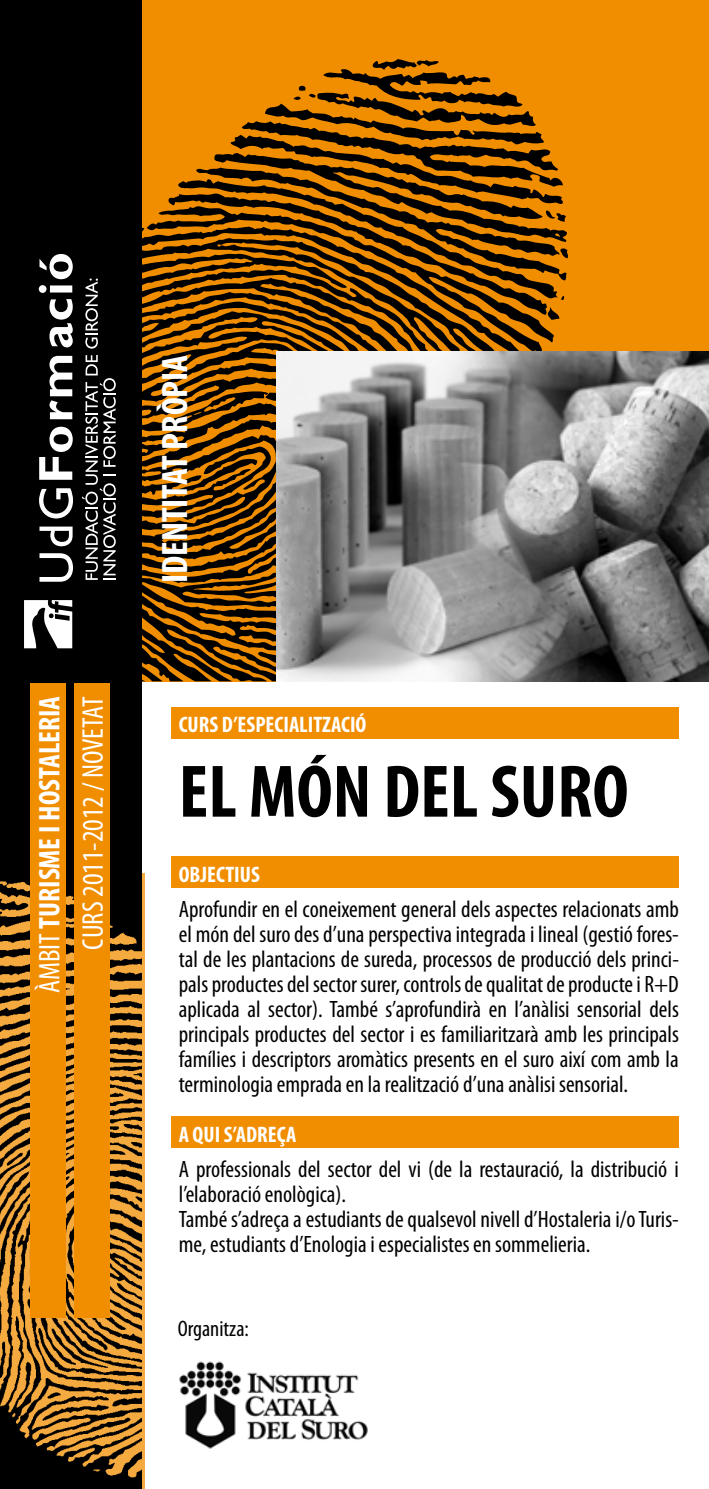
<style>
.page{position:relative;width:709px;height:1489px;background:#fff}
.page>*{position:absolute;margin:0;border:0;box-sizing:border-box;transform-origin:0 0}
.t1{font:700 condensed 75px "Myriad Pro";color:#000}
.t2{font:700 condensed 37px "Myriad Pro";color:#fff}
.t3{font:condensed 30px/43.2px "Myriad Pro";color:#fff;text-align:right}
.t4{font:condensed 23.75px/25px "Myriad Pro";color:#000;text-align:justify}
.t5{font:700 condensed 22.5px "Myriad Pro";color:#fff}
.t6{font:condensed 22.5px "Myriad Pro";color:#000}
.s1{font-weight:700}
</style>
<div class="page">
<div style="left:141px;top:0;width:568px;height:681px;background:#f18e00"></div>
<div style="left:0;top:0;width:141px;height:1488px;background:#000"></div>
<img style="left:0;top:873px;width:145px;height:614px">
<svg style="left:24px;top:58px;width:544px;height:623px"></svg>
<div style="left:31px;top:682px;width:35px;height:635px;background:#f18e00"></div>
<div style="left:74px;top:682px;width:35px;height:635px;background:#f18e00"></div>
<img style="left:277px;top:351px;width:432px;height:330px">
<div style="left:171px;top:706px;width:508px;height:32px;background:#f18e00"></div>
<div style="left:171px;top:855px;width:508px;height:32px;background:#f18e00"></div>
<div style="left:171px;top:1115px;width:508px;height:32px;background:#f18e00"></div>
<img style="left:179px;top:1361px;width:189px;height:88px">
<p class="t3" style="left:28px;top:993px;width:299px;rotate:-90deg">ÀMBIT <span class="s1">TURISME I HOSTALERIA<br></span>CURS 2011-2012 / NOVETAT</p>
<h2 class="t2" style="left:152px;top:583px;width:230px;rotate:-90deg">IDENTITAT PRÒPIA</h2>
<p class="t5" style="left:179px;top:710px;width:189px">CURS D’ESPECIALITZACIÓ</p>
<h1 class="t1" style="left:179px;top:744px;width:451px">EL MÓN DEL SURO</h1>
<p class="t5" style="left:179px;top:860px;width:83px">OBJECTIUS</p>
<p class="t4" style="left:179px;top:896px;width:501px">Aprofundir en el coneixement general dels aspectes relacionats amb el món del suro des d’una perspectiva integrada i lineal (gestió fores&shy;tal de les plantacions de sureda, processos de producció dels princi&shy;pals productes del sector surer, controls de qualitat de producte i R+D aplicada al sector). També s’aprofundirà en l’anàlisi sensorial dels principals productes del sector i es familiaritzarà amb les principals famílies i descriptors aromàtics presents en el suro així com amb la terminologia emprada en la realització d’una anàlisi sensorial.</p>
<p class="t5" style="left:179px;top:1120px;width:119px">A QUI S’ADREÇA</p>
<p class="t4" style="left:179px;top:1156px;width:501px;text-align:left">A professionals del sector del vi (de la restauració, la distribució i l’elaboració enològica).<br>També s’adreça a estudiants de qualsevol nivell d’Hostaleria i/o Turis&shy;me, estudiants d’Enologia i especialistes en sommelieria.</p>
<p class="t6" style="left:178px;top:1314px;width:73px">Organitza:</p>
</div>
